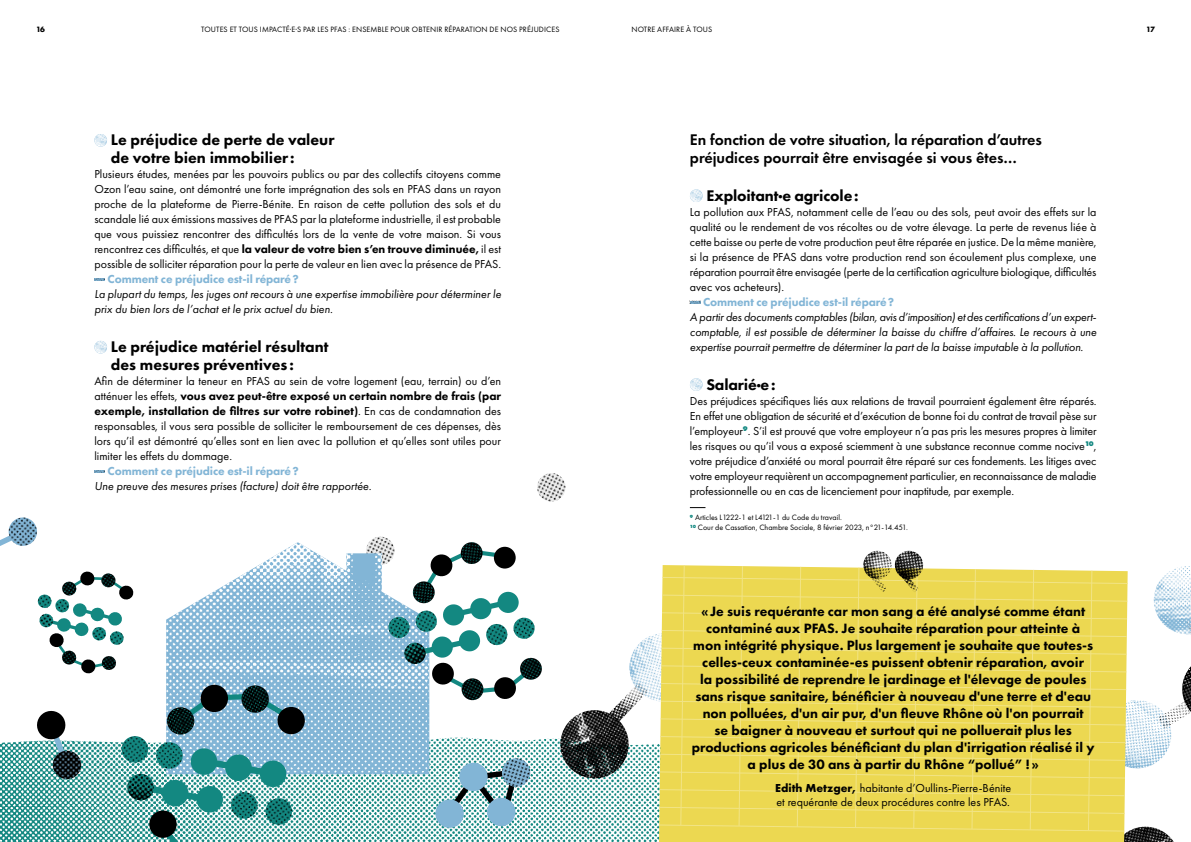
<style>
.page{position:relative;width:1191px;height:842px;background:#fff}
.page>*{position:absolute;margin:0;border:0;box-sizing:border-box;transform-origin:0 0}
.t1{font:800 16px/18px "Futura PT";color:#000}
.t2{font:600 16px/18px "Futura PT";color:#000}
.t3{font:800 14px/17px "Futura PT";color:#000;text-align:center}
.t4{font:12px/15px "Futura PT";color:#000;text-align:justify}
.t5{font:italic 12px/15px "Futura PT";color:#000}
.t6{font:800 12px "Futura PT";letter-spacing:-.01em;color:#82b5d6}
.t7{font:8px/10px "Futura PT";color:#000}
.t8{font:700 8px "Futura PT";color:#000}
.s1{font-weight:800}
.s2{font-weight:700}
</style>
<div class="page">
<img style="left:0;top:738px;width:659px;height:104px">
<img style="left:556px;top:710px;width:76px;height:72px">
<img style="left:609px;top:699px;width:25px;height:23px">
<img style="left:624px;top:634px;width:35px;height:72px">
<img style="left:1127px;top:827px;width:46px;height:15px">
<img style="left:94px;top:134px;width:13px;height:13px">
<svg style="left:94px;top:278px;width:11px;height:3px"></svg>
<img style="left:94px;top:341px;width:13px;height:13px">
<svg style="left:94px;top:470px;width:11px;height:3px"></svg>
<img style="left:1182px;top:666px;width:9px;height:31px">
<img style="left:1127px;top:700px;width:45px;height:69px">
<img style="left:1157px;top:697px;width:34px;height:32px">
<img style="left:1153px;top:566px;width:38px;height:69px">
<img style="left:690px;top:189px;width:13px;height:13px">
<svg style="left:690px;top:301px;width:10px;height:2px"></svg>
<img style="left:690px;top:378px;width:13px;height:13px">
<svg style="left:690px;top:507px;width:15px;height:1px"></svg>
<div style="left:659px;top:834px;width:468px;height:8px;background:#ecd851"></div>
<svg style="left:659px;top:565px;width:468px;height:269px;background:#ecd957"></svg>
<img style="left:861px;top:551px;width:64px;height:30px">
<img style="left:867px;top:571px;width:20px;height:21px">
<img style="left:899px;top:571px;width:19px;height:21px">
<img style="left:166px;top:542px;width:263px;height:232px">
<svg style="left:366px;top:536px;width:176px;height:165px"></svg>
<img style="left:460px;top:678px;width:24px;height:23px">
<div style="left:459px;top:762px;width:29px;height:29px;background:#82b5d6;border-radius:50%"></div>
<svg style="left:477px;top:757px;width:55px;height:71px"></svg>
<svg style="left:433px;top:784px;width:37px;height:46px"></svg>
<svg style="left:35px;top:710px;width:48px;height:71px"></svg>
<svg style="left:0;top:517px;width:134px;height:157px"></svg>
<img style="left:537px;top:473px;width:29px;height:29px">
<svg style="left:120px;top:683px;width:187px;height:159px"></svg>
<p class="t8" style="left:36px;top:24px;width:10px">16</p>
<p class="t7" style="left:201px;top:24px;width:360px">TOUTES ET TOUS IMPACTÉ·E·S PAR LES PFAS : ENSEMBLE POUR OBTENIR RÉPARATION DE NOS PRÉJUDICES</p>
<p class="t7" style="left:631px;top:24px;width:82px">NOTRE AFFAIRE À TOUS</p>
<p class="t8" style="left:1146px;top:24px;width:10px">17</p>
<h1 class="t1" style="left:111px;top:131px;width:225px">Le préjudice de perte de valeur de votre bien immobilier:</h1>
<p class="t4" style="left:94px;top:167px;width:408px">Plusieurs études, menées par les pouvoirs publics ou par des collectifs citoyens comme Ozon l’eau saine, ont démontré une forte imprégnation des sols en PFAS dans un rayon proche de la plateforme de Pierre-Bénite. En raison de cette pollution des sols et du scandale lié aux émissions massives de PFAS par la plateforme industrielle, il est probable que vous puissiez rencontrer des difficultés lors de la vente de votre maison. Si vous rencontrez ces difficultés, et que <span class="s1">la valeur de votre bien s’en trouve diminuée,</span> il est possible de solliciter réparation pour la perte de valeur en lien avec la présence de PFAS.</p>
<p class="t6" style="left:108px;top:272px;width:193px">Comment ce préjudice est-il réparé?</p>
<p class="t5" style="left:94px;top:287px;width:408px">La plupart du temps, les juges ont recours à une expertise immobilière pour déterminer le prix du bien lors de l’achat et le prix actuel du bien.</p>
<h1 class="t1" style="left:111px;top:338px;width:219px">Le préjudice matériel résultant des mesures préventives :</h1>
<p class="t4" style="left:94px;top:374px;width:408px">Afin de déterminer la teneur en PFAS au sein de votre logement (eau, terrain) ou d’en atténuer les effets, <span class="s1">vous avez peut-être exposé un certain nombre de frais (par exemple, installation de filtres sur votre robinet)</span>. En cas de condamnation des responsables, il vous sera possible de solliciter le remboursement de ces dépenses, dès lors qu’il est démontré qu’elles sont en lien avec la pollution et qu’elles sont utiles pour limiter les effets du dommage.</p>
<p class="t6" style="left:108px;top:464px;width:193px">Comment ce préjudice est-il réparé?</p>
<p class="t5" style="left:94px;top:479px;width:278px">Une preuve des mesures prises (facture) doit être rapportée.</p>
<h1 class="t2" style="left:690px;top:131px;width:354px">En fonction de votre situation, la réparation d’autres préjudices pourrait être envisagée si vous êtes…</h1>
<h1 class="t1" style="left:706px;top:186px;width:154px">Exploitant·e agricole:</h1>
<p class="t4" style="left:690px;top:204px;width:408px">La pollution aux PFAS, notamment celle de l’eau ou des sols, peut avoir des effets sur la qualité ou le rendement de vos récoltes ou de votre élevage. La perte de revenus liée à cette baisse ou perte de votre production peut être réparée en justice. De la même manière, si la présence de PFAS dans votre production rend son écoulement plus complexe, une réparation pourrait être envisagée (perte de la certification agriculture biologique, difficultés avec vos acheteurs).</p>
<p class="t6" style="left:703px;top:294px;width:193px">Comment ce préjudice est-il réparé?</p>
<p class="t5" style="left:690px;top:309px;width:408px;text-align:justify">A partir des documents comptables (bilan, avis d’imposition) et des certifications d’un expert&shy;comptable, il est possible de déterminer la baisse du chiffre d’affaires. Le recours à une expertise pourrait permettre de déterminer la part de la baisse imputable à la pollution.</p>
<h1 class="t1" style="left:706px;top:375px;width:71px">Salarié·e:</h1>
<p class="t4" style="left:690px;top:393px;width:408px">Des préjudices spécifiques liés aux relations de travail pourraient également être réparés.<br>En effet une obligation de sécurité et d’exécution de bonne foi du contrat de travail pèse sur l’employeur<sup>9</sup>. S’il est prouvé que votre employeur n’a pas pris les mesures propres à limiter les risques ou qu’il vous a exposé sciemment à une substance reconnue comme nocive<sup>10</sup>, votre préjudice d’anxiété ou moral pourrait être réparé sur ces fondements. Les litiges avec votre employeur requièrent un accompagnement particulier, en reconnaissance de maladie professionnelle ou en cas de licenciement pour inaptitude, par exemple.</p>
<p class="t7" style="left:690px;top:513px;width:220px"><sup>9</sup> Articles L1222-1 et L4121-1 du Code du travail.<br><sup>10</sup> Cour de Cassation, Chambre Sociale, 8 février 2023, n°21-14.451.</p>
<p class="t3" style="left:692px;top:603px;width:404px">«Je suis requérante car mon sang a été analysé comme étant contaminé aux PFAS. Je souhaite réparation pour atteinte à mon intégrité physique. Plus largement je souhaite que toutes-s celles-ceux contaminée-es puissent obtenir réparation, avoir<br>la possibilité de reprendre le jardinage et l'élevage de poules sans risque sanitaire, bénéficier à nouveau d'une terre et d'eau non polluées, d'un air pur, d'un fleuve Rhône où l'on pourrait<br>se baigner à nouveau et surtout qui ne polluerait plus les productions agricoles bénéficiant du plan d'irrigation réalisé il y a plus de 30 ans à partir du Rhône “pollué” !»</p>
<p class="t4" style="left:775px;top:781px;width:237px;line-height:14px"><span class="s2">Edith Metzger,</span> habitante d’Oullins-Pierre-Bénite et requérante de deux procédures contre les PFAS.</p>
</div>
